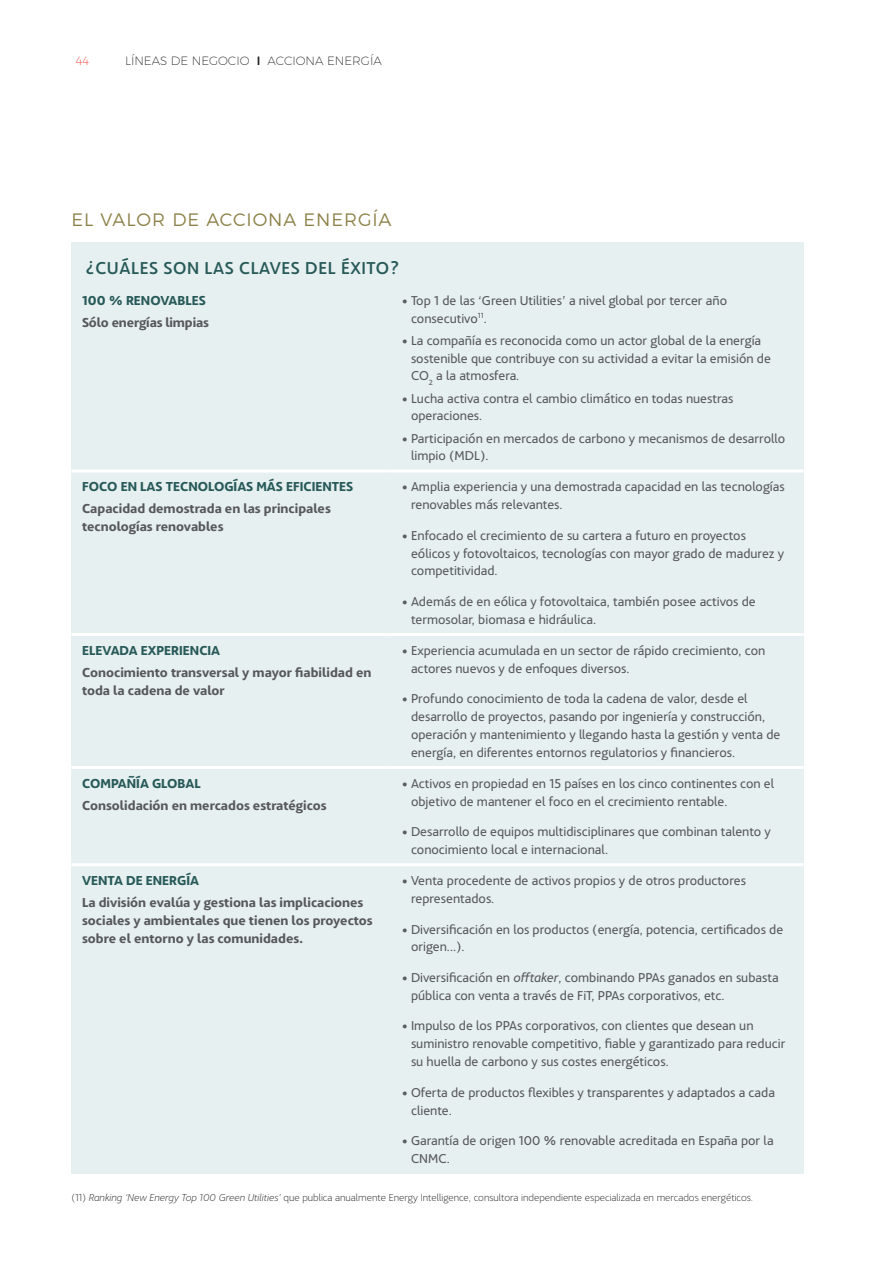
<style>
.page{position:relative;width:893px;height:1263px;background:#fff}
.page>*{position:absolute;margin:0;border:0;box-sizing:border-box;transform-origin:0 0}
._80_BOX_TITULAR{font:500 18px "Acciona";letter-spacing:.03em;color:#265958}
._03_SUBTITULO{font:300 18px "Montserrat";letter-spacing:.05em;color:#8c8249}
._02_TEXTO_GENERAL{font:13.5px/17.9px "Acciona";color:#57585a}
._02_TEXTO_GENERAL-2{font:700 13.5px/17.9px "Acciona";color:#57585a}
._02_TEXTO_GENERAL-3{font:700 13.5px "Acciona";color:#265958}
.t1{font:200 12px "Montserrat";color:#231f20}
.t2{font:200 12px "Montserrat";color:#ee4234}
._63_NOTA_GRAFICO_Y_T{font:300 10.5px "Acciona";color:#231f20}
.s1{font-weight:500}
.s2{font-weight:700;color:#5a5e5f}
.s3{font-style:italic}
</style>
<div class="page">
<div style="left:71px;top:243px;width:733px;height:931px;background:#e7f0f0"></div>
<hr style="left:71px;top:469px;width:320px;height:3px;background:#fff">
<hr style="left:391px;top:469px;width:413px;height:3px;background:#fff">
<hr style="left:71px;top:633px;width:320px;height:3px;background:#fff">
<hr style="left:71px;top:766px;width:320px;height:3px;background:#fff">
<hr style="left:391px;top:633px;width:413px;height:3px;background:#fff">
<hr style="left:391px;top:766px;width:413px;height:3px;background:#fff">
<hr style="left:71px;top:863px;width:320px;height:3px;background:#fff">
<hr style="left:391px;top:863px;width:413px;height:3px;background:#fff">
<p class="t2" style="left:76px;top:52px;width:15px">44</p>
<p class="t1" style="left:125px;top:52px;width:258px">LÍNEAS DE NEGOCIO <span class="s1">I</span> ACCIONA ENERGÍA</p>
<p class="_03_SUBTITULO" style="left:71px;top:205px;width:322px">EL VALOR DE ACCIONA ENERGÍA</p>
<p class="_80_BOX_TITULAR" style="left:85px;top:254px;width:316px">¿CUÁLES SON LAS CLAVES DEL ÉXITO?</p>
<p class="_02_TEXTO_GENERAL-3" style="left:82px;top:289px;width:125px">100 % RENOVABLES</p>
<p class="_02_TEXTO_GENERAL-2" style="left:82px;top:312px;width:128px">Sólo energías limpias</p>
<p class="_02_TEXTO_GENERAL" style="left:411px;top:290px;width:318px;text-indent:-9px"><span class="s2">•</span> Top 1 de las ‘Green Utilities’ a nivel global por tercer año consecutivo<sup>11</sup>.</p>
<p class="_02_TEXTO_GENERAL" style="left:411px;top:330px;width:361px;text-indent:-9px"><span class="s2">•</span> La compañía es reconocida como un actor global de la energía sostenible que contribuye con su actividad a evitar la emisión de<br>CO<sub>2</sub> a la atmosfera.</p>
<p class="_02_TEXTO_GENERAL" style="left:411px;top:388px;width:324px;text-indent:-9px"><span class="s2">•</span> Lucha activa contra el cambio climático en todas nuestras operaciones.</p>
<p class="_02_TEXTO_GENERAL" style="left:411px;top:428px;width:376px;text-indent:-9px"><span class="s2">•</span> Participación en mercados de carbono y mecanismos de desarrollo limpio (MDL).</p>
<p class="_02_TEXTO_GENERAL-3" style="left:82px;top:476px;width:273px">FOCO EN LAS TECNOLOGÍAS MÁS EFICIENTES</p>
<p class="_02_TEXTO_GENERAL-2" style="left:82px;top:499px;width:250px">Capacidad demostrada en las principales tecnologías renovables</p>
<p class="_02_TEXTO_GENERAL" style="left:411px;top:477px;width:375px;text-indent:-9px"><span class="s2">•</span> Amplia experiencia y una demostrada capacidad en las tecnologías renovables más relevantes.</p>
<p class="_02_TEXTO_GENERAL" style="left:411px;top:525px;width:375px;text-indent:-9px"><span class="s2">•</span> Enfocado el crecimiento de su cartera a futuro en proyectos eólicos y fotovoltaicos, tecnologías con mayor grado de madurez y competitividad.</p>
<p class="_02_TEXTO_GENERAL" style="left:411px;top:591px;width:346px;text-indent:-9px"><span class="s2">•</span> Además de en eólica y fotovoltaica, también posee activos de termosolar, biomasa e hidráulica.</p>
<p class="_02_TEXTO_GENERAL-3" style="left:82px;top:639px;width:140px">ELEVADA EXPERIENCIA</p>
<p class="_02_TEXTO_GENERAL-2" style="left:82px;top:662px;width:291px">Conocimiento transversal y mayor fiabilidad en toda la cadena de valor</p>
<p class="_02_TEXTO_GENERAL" style="left:411px;top:640px;width:356px;text-indent:-9px"><span class="s2">•</span> Experiencia acumulada en un sector de rápido crecimiento, con actores nuevos y de enfoques diversos.</p>
<p class="_02_TEXTO_GENERAL" style="left:411px;top:689px;width:371px;text-indent:-9px"><span class="s2">•</span> Profundo conocimiento de toda la cadena de valor, desde el desarrollo de proyectos, pasando por ingeniería y construcción, operación y mantenimiento y llegando hasta la gestión y venta de energía, en diferentes entornos regulatorios y financieros.</p>
<p class="_02_TEXTO_GENERAL-3" style="left:82px;top:772px;width:120px">COMPAÑÍA GLOBAL</p>
<p class="_02_TEXTO_GENERAL-2" style="left:82px;top:795px;width:246px">Consolidación en mercados estratégicos</p>
<p class="_02_TEXTO_GENERAL" style="left:411px;top:773px;width:365px;text-indent:-9px"><span class="s2">•</span> Activos en propiedad en 15 países en los cinco continentes con el objetivo de mantener el foco en el crecimiento rentable.</p>
<p class="_02_TEXTO_GENERAL" style="left:411px;top:822px;width:361px;text-indent:-9px"><span class="s2">•</span> Desarrollo de equipos multidisciplinares que combinan talento y conocimiento local e internacional.</p>
<p class="_02_TEXTO_GENERAL-3" style="left:82px;top:869px;width:119px">VENTA DE ENERGÍA</p>
<p class="_02_TEXTO_GENERAL-2" style="left:82px;top:892px;width:292px">La división evalúa y gestiona las implicaciones sociales y ambientales que tienen los proyectos sobre el entorno y las comunidades.</p>
<p class="_02_TEXTO_GENERAL" style="left:411px;top:870px;width:336px;text-indent:-9px"><span class="s2">•</span> Venta procedente de activos propios y de otros productores representados.</p>
<p class="_02_TEXTO_GENERAL" style="left:411px;top:919px;width:374px;text-indent:-9px"><span class="s2">•</span> Diversificación en los productos (energía, potencia, certificados de origen...).</p>
<p class="_02_TEXTO_GENERAL" style="left:411px;top:967px;width:369px;text-indent:-9px"><span class="s2">•</span> Diversificación en <span class="s3">offtaker</span>, combinando PPAs ganados en subasta pública con venta a través de FiT, PPAs corporativos, etc.</p>
<p class="_02_TEXTO_GENERAL" style="left:411px;top:1016px;width:376px;text-indent:-9px"><span class="s2">•</span> Impulso de los PPAs corporativos, con clientes que desean un suministro renovable competitivo, fiable y garantizado para reducir su huella de carbono y sus costes energéticos.</p>
<p class="_02_TEXTO_GENERAL" style="left:411px;top:1082px;width:365px;text-indent:-9px"><span class="s2">•</span> Oferta de productos flexibles y transparentes y adaptados a cada cliente.</p>
<p class="_02_TEXTO_GENERAL" style="left:411px;top:1130px;width:364px;text-indent:-9px"><span class="s2">•</span> Garantía de origen 100 % renovable acreditada en España por la<br>CNMC.</p>
<p class="_63_NOTA_GRAFICO_Y_T" style="left:71px;top:1190px;width:683px">(11) <span class="s3">Ranking ‘New Energy Top 100 Green Utilities’</span> que publica anualmente Energy Intelligence, consultora independiente especializada en mercados energéticos.</p>
</div>
